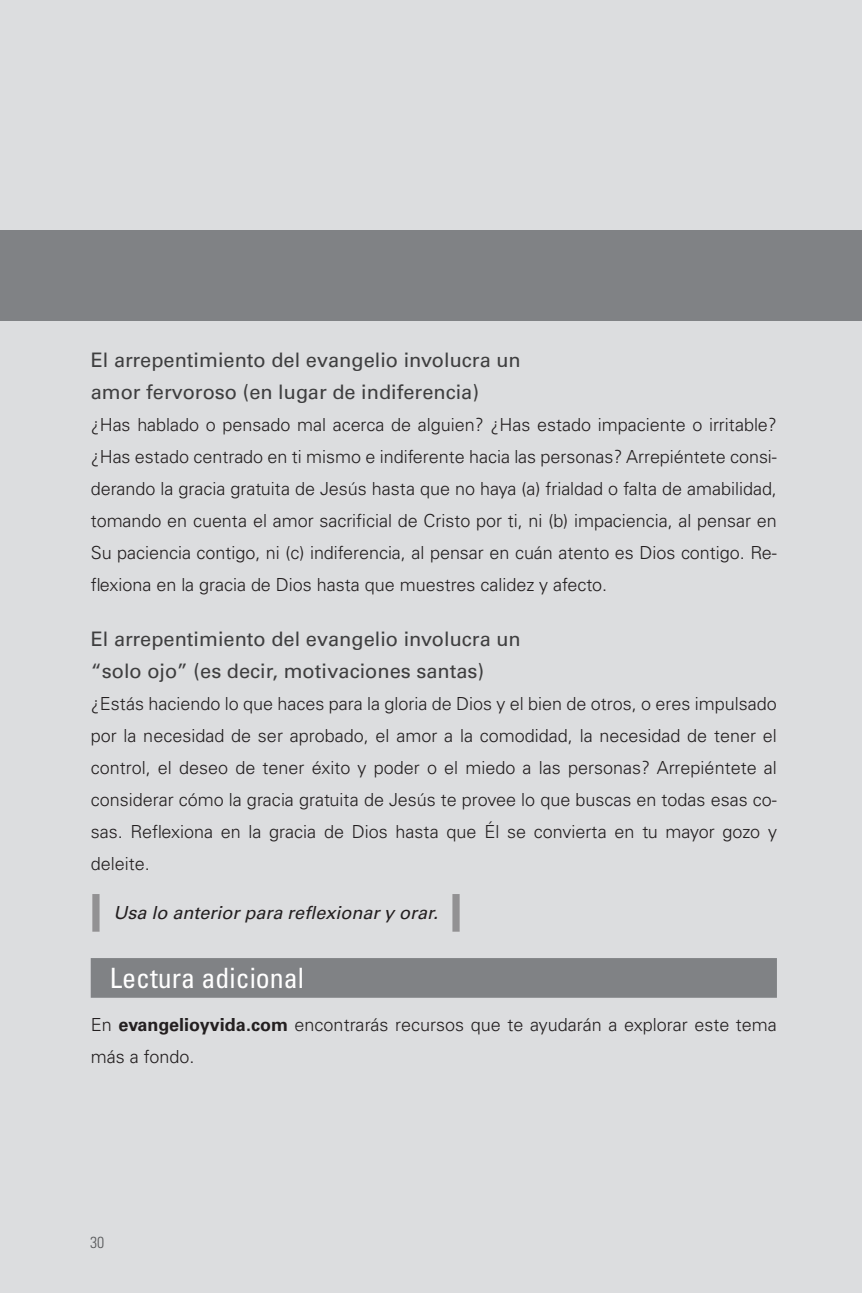
<style>
.page{position:relative;width:862px;height:1293px;background:#dcdddf}
.page>*{position:absolute;margin:0;border:0;box-sizing:border-box;transform-origin:0 0}
.subtitle_lvl1{font:condensed 28px "Univers LT Std";color:#fff}
.subtitle_lvl2{font:20px/32px "Univers LT Std";color:#3e3e3f}
.mainparagraph{font:300 18px/32px "Univers LT Std";color:#231f20;text-align:justify}
.insightbrackets{font:italic 18px "Univers LT Std";color:#231f20}
.t1{font:300 condensed 16px "Univers LT Std";color:#57585a}
.s1{font-weight:700}
</style>
<div class="page">
<div style="left:0;top:230px;width:862px;height:90px;background:#808285"></div>
<div style="left:91px;top:958px;width:686px;height:39px;background:#808285"></div>
<p class="subtitle_lvl2" style="left:91px;top:344px;width:432px">El arrepentimiento del evangelio involucra un amor fervoroso (en lugar de indiferencia)</p>
<p class="mainparagraph" style="left:91px;top:409px;width:688px">¿Has hablado o pensado mal acerca de alguien? ¿Has estado impaciente o irritable? ¿Has estado centrado en ti mismo e indiferente hacia las personas? Arrepiéntete consi&shy;derando la gracia gratuita de Jesús hasta que no haya (a) frialdad o falta de amabilidad, tomando en cuenta el amor sacrificial de Cristo por ti, ni (b) impaciencia, al pensar en Su paciencia contigo, ni (c) indiferencia, al pensar en cuán atento es Dios contigo. Re&shy;flexiona en la gracia de Dios hasta que muestres calidez y afecto.</p>
<p class="subtitle_lvl2" style="left:91px;top:623px;width:432px">El arrepentimiento del evangelio involucra un “solo ojo” (es decir, motivaciones santas)</p>
<p class="mainparagraph" style="left:91px;top:687px;width:688px">¿Estás haciendo lo que haces para la gloria de Dios y el bien de otros, o eres impulsado por la necesidad de ser aprobado, el amor a la comodidad, la necesidad de tener el control, el deseo de tener éxito y poder o el miedo a las personas? Arrepiéntete al considerar cómo la gracia gratuita de Jesús te provee lo que buscas en todas esas co&shy;sas. Reflexiona en la gracia de Dios hasta que Él se convierta en tu mayor gozo y deleite.</p>
<p class="insightbrackets" style="left:113px;top:901px;width:326px">Usa lo anterior para reflexionar y orar.</p>
<p class="subtitle_lvl1" style="left:110px;top:960px;width:196px">Lectura adicional</p>
<p class="mainparagraph" style="left:91px;top:1009px;width:688px">En <span class="s1">evangelioyvida.com</span> encontrarás recursos que te ayudarán a explorar este tema más a fondo.</p>
<p class="t1" style="left:90px;top:1232px;width:16px">30</p>
</div>
